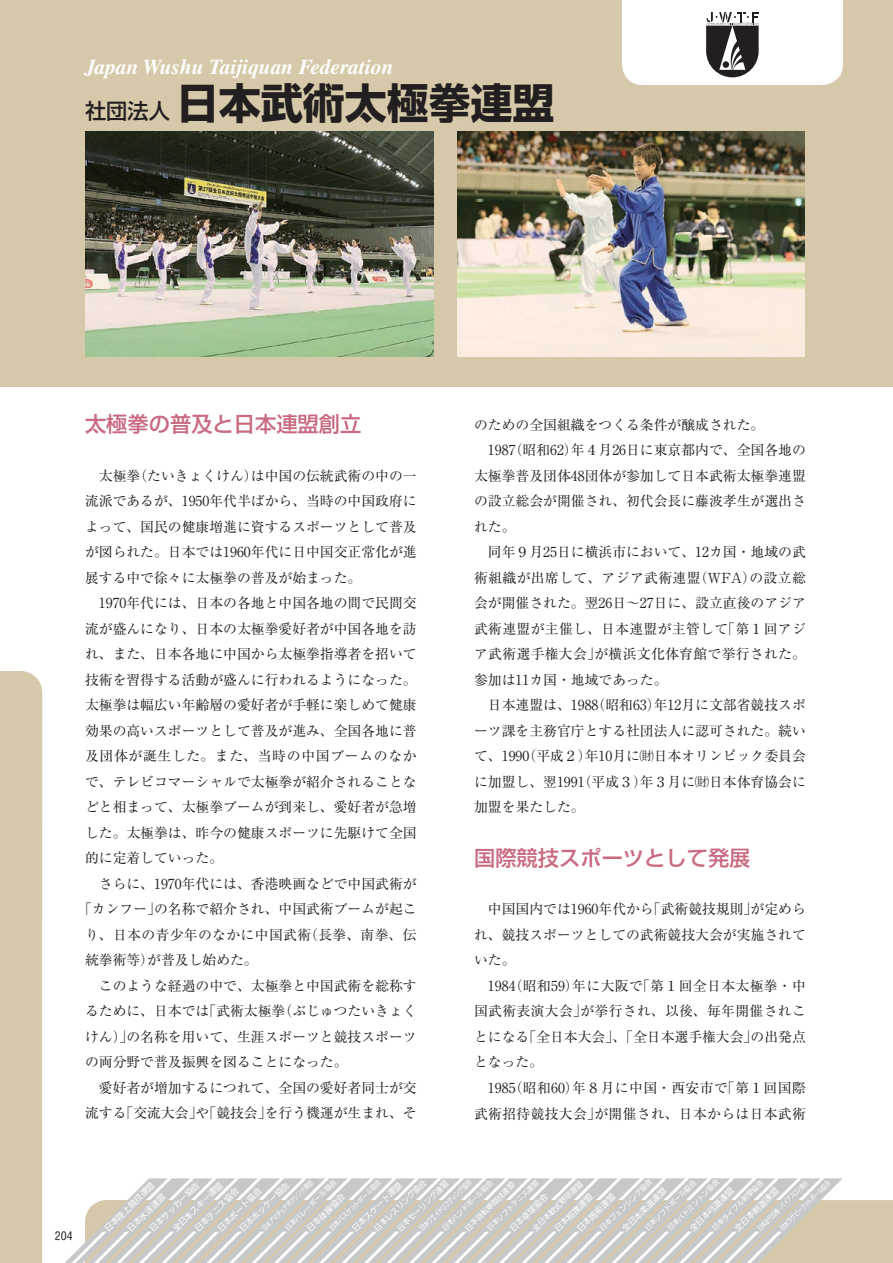
<style>
.page{position:relative;width:893px;height:1263px;background:#fff}
.page>*{position:absolute;margin:0;border:0;box-sizing:border-box;transform-origin:0 0}
.t1{font:700 42px "Shin Go Pro";color:#231f20}
.t2{font:italic 700 21.3px "Times";color:#fff}
.t3{font:500 21.3px "Shin Go Pro";color:#c96a80}
.t4{font:13.8px/25.5px "Ryumin Pro";color:#231f20}
.t5{font:13.8px "Ryumin Pro";letter-spacing:.025em;color:#231f20}
.t6{font:13.8px "Ryumin Pro";letter-spacing:.05em;color:#231f20}
.t7{font:8.25px/16px "Shin Go Pro";color:#fff}
.t8{font:7.65px "Shin Go Pro";color:#fff}
.t9{font:7.5px "Shin Go Pro";color:#fff}
.t10{font:7.35px "Shin Go Pro";color:#fff}
.t11{font:7.05px "Shin Go Pro";color:#fff}
.t12{font:6.9px "Shin Go Pro";color:#fff}
.t13{font:6.75px "Shin Go Pro";color:#fff;scale:.8 1}
.t14{font:6.75px "Shin Go Pro";color:#fff;scale:.9 1}
.t15{font:6.75px "Shin Go Pro";color:#fff}
.t16{font:6.45px "Shin Go Pro";color:#fff;scale:.8 1}
.t17{font:6.3px "Shin Go Pro";color:#fff;scale:.75 1}
.s1{font-weight:500;font-size:21.3px}
</style>
<div class="page">
<div style="left:0;top:671px;width:42px;height:592px;background:#d6c9a9"></div>
<div style="left:843px;top:1200px;width:49px;height:63px;background:#d6c9a9"></div>
<svg style="left:892px;top:1200px;width:1px;height:63px"></svg>
<div style="left:0;top:0;width:893px;height:386px;background:#d6c9a9"></div>
<img style="left:458px;top:132px;width:347px;height:224px">
<img style="left:85px;top:132px;width:349px;height:224px">
<svg style="left:622px;top:0;width:221px;height:85px;background:#e5e4e4"></svg>
<svg style="left:65px;top:1178px;width:778px;height:85px;background:#d1d0cb"></svg>
<h2 class="t2" style="left:85px;top:54px;width:310px">Japan Wushu Taijiquan Federation</h2>
<h1 class="t1" style="left:85px;top:70px;width:471px"><span class="s1">社団法人</span> 日本武術太極拳連盟</h1>
<h2 class="t3" style="left:85px;top:407px;width:278px">太極拳の普及と日本連盟創立</h2>
<p class="t4" style="left:85px;top:462px;width:333px">　太極拳（たいきょくけん）は中国の伝統武術の中の一</p>
<p class="t4" style="left:85px;top:487px;width:333px">流派であるが、1950年代半ばから、当時の中国政府に</p>
<p class="t4" style="left:85px;top:513px;width:333px">よって、国民の健康増進に資するスポーツとして普及</p>
<p class="t4" style="left:85px;top:538px;width:333px">が図られた。日本では1960年代に日中国交正常化が進</p>
<p class="t4" style="left:85px;top:564px;width:278px">展する中で徐々に太極拳の普及が始まった。</p>
<p class="t4" style="left:85px;top:589px;width:333px">　1970年代には、日本の各地と中国各地の間で民間交</p>
<p class="t4" style="left:85px;top:615px;width:333px">流が盛んになり、日本の太極拳愛好者が中国各地を訪</p>
<p class="t4" style="left:85px;top:640px;width:333px">れ、また、日本各地に中国から太極拳指導者を招いて</p>
<p class="t4" style="left:85px;top:666px;width:333px">技術を習得する活動が盛んに行われるようになった。</p>
<p class="t4" style="left:85px;top:691px;width:333px">太極拳は幅広い年齢層の愛好者が手軽に楽しめて健康</p>
<p class="t4" style="left:85px;top:717px;width:333px">効果の高いスポーツとして普及が進み、全国各地に普</p>
<p class="t6" style="left:85px;top:745px;width:333px">及団体が誕生した。また、当時の中国ブームのなか</p>
<p class="t4" style="left:85px;top:768px;width:333px">で、テレビコマーシャルで太極拳が紹介されることな</p>
<p class="t4" style="left:85px;top:793px;width:333px">どと相まって、太極拳ブームが到来し、愛好者が急増</p>
<p class="t4" style="left:85px;top:819px;width:333px">した。太極拳は、昨今の健康スポーツに先駆けて全国</p>
<p class="t4" style="left:85px;top:844px;width:140px">的に定着していった。</p>
<p class="t4" style="left:85px;top:870px;width:333px">　さらに、1970年代には、香港映画などで中国武術が</p>
<p class="t4" style="left:78px;top:895px;width:340px">「カンフー」の名称で紹介され、中国武術ブームが起こ</p>
<p class="t5" style="left:85px;top:924px;width:333px">り、日本の青少年のなかに中国武術（長拳、南拳、伝</p>
<p class="t4" style="left:85px;top:946px;width:174px">統拳術等）が普及し始めた。</p>
<p class="t4" style="left:85px;top:972px;width:333px">　このような経過の中で、太極拳と中国武術を総称す</p>
<p class="t4" style="left:85px;top:997px;width:333px">るために、日本では「武術太極拳（ぶじゅつたいきょく</p>
<p class="t4" style="left:85px;top:1023px;width:333px">けん）」の名称を用いて、生涯スポーツと競技スポーツ</p>
<p class="t4" style="left:85px;top:1048px;width:264px">の両分野で普及振興を図ることになった。</p>
<p class="t4" style="left:85px;top:1074px;width:333px">　愛好者が増加するにつれて、全国の愛好者同士が交</p>
<p class="t4" style="left:85px;top:1099px;width:333px">流する「交流大会」や「競技会」を行う機運が生まれ、そ</p>
<p class="t4" style="left:474px;top:411px;width:333px">のための全国組織をつくる条件が醸成された。　1987（昭和62）年４月26日に東京都内で、全国各地の太極拳普及団体48団体が参加して日本武術太極拳連盟の設立総会が開催され、初代会長に藤波孝生が選出された。<br>　同年９月25日に横浜市において、12カ国・地域の武術組織が出席して、アジア武術連盟（WFA）の設立総会が開催された。翌26日～27日に、設立直後のアジア武術連盟が主催し、日本連盟が主管して「第１回アジア武術選手権大会」が横浜文化体育館で挙行された。参加は11カ国・地域であった。<br>　日本連盟は、1988（昭和63）年12月に文部省競技スポーツ課を主務官庁とする社団法人に認可された。続いて、1990（平成２）年10月に㈶日本オリンピック委員会に加盟し、翌1991（平成３）年３月に㈶日本体育協会に加盟を果たした。</p>
<h2 class="t3" style="left:474px;top:841px;width:278px">国際競技スポーツとして発展</h2>
<p class="t4" style="left:474px;top:895px;width:333px">　中国国内では1960年代から「武術競技規則」が定められ、競技スポーツとしての武術競技大会が実施されていた。<br>　1984（昭和59）年に大阪で「第１回全日本太極拳・中国武術表演大会」が挙行され、以後、毎年開催されことになる「全日本大会」、「全日本選手権大会」の出発点となった。<br>　1985（昭和60）年８月に中国・西安市で「第１回国際武術招待競技大会」が開催され、日本からは日本武術</p>
<p class="t11" style="left:597px;top:1225px;width:71px;rotate:-45deg">日本フェンシング協会</p>
<p class="t13" style="left:417px;top:1226px;width:89px;rotate:-45deg">日本ウエイトリフティング協会</p>
<p class="t12" style="left:665px;top:1225px;width:71px;rotate:-45deg">日本バドミントン協会</p>
<p class="t8" style="left:371px;top:1225px;width:71px;rotate:-45deg">日本レスリング協会</p>
<p class="t12" style="left:282px;top:1225px;width:71px;rotate:-45deg">日本バレーボール協会</p>
<p class="t12" style="left:642px;top:1225px;width:70px;rotate:-45deg">日本ソフトボール協会</p>
<p class="t12" style="left:709px;top:1225px;width:70px;rotate:-45deg">日本ライフル射撃協会</p>
<p class="t14" style="left:327px;top:1226px;width:78px;rotate:-45deg">日本バスケットボール協会</p>
<p class="t12" style="left:484px;top:1225px;width:70px;rotate:-45deg">日本ソフトテニス連盟</p>
<p class="t15" style="left:439px;top:1225px;width:70px;rotate:-45deg">日本ハンドボール協会</p>
<p class="t16" style="left:777px;top:1226px;width:86px;rotate:-45deg">日本ラグビーフットボール協会</p>
<p class="t17" style="left:755px;top:1226px;width:92px;rotate:-45deg">日本近代五種・バイアスロン連合</p>
<p class="t16" style="left:260px;top:1226px;width:87px;rotate:-45deg">日本アマチュアボクシング連盟</p>
<p class="t9" style="left:394px;top:1225px;width:69px;rotate:-45deg">日本セーリング連盟</p>
<p class="t9" style="left:529px;top:1225px;width:69px;rotate:-45deg">全日本軟式野球連盟</p>
<p class="t7" style="left:235px;top:1224px;width:67px;rotate:-45deg">日本ホッケー協会</p>
<p class="t7" style="left:145px;top:1224px;width:67px;rotate:-45deg">日本サッカー協会</p>
<p class="t10" style="left:462px;top:1225px;width:67px;rotate:-45deg">日本自転車競技連盟</p>
<p class="t7" style="left:100px;top:1224px;width:67px;rotate:-45deg">日本陸上競技連盟</p>
<p class="t7" style="left:168px;top:1224px;width:67px;rotate:-45deg">全日本スキー連盟</p>
<p class="t7" style="left:347px;top:1224px;width:67px;rotate:-45deg">日本スケート連盟</p>
<p class="t7" style="left:190px;top:1223px;width:59px;rotate:-45deg">日本テニス協会</p>
<p class="t7" style="left:213px;top:1223px;width:59px;rotate:-45deg">日本ボート協会</p>
<p class="t7" style="left:730px;top:1223px;width:59px;rotate:-45deg">全日本剣道連盟</p>
<p class="t7" style="left:685px;top:1223px;width:59px;rotate:-45deg">全日本弓道連盟</p>
<p class="t7" style="left:617px;top:1223px;width:59px;rotate:-45deg">全日本柔道連盟</p>
<p class="t7" style="left:302px;top:1223px;width:51px;rotate:-45deg">日本体操協会</p>
<p class="t7" style="left:505px;top:1223px;width:51px;rotate:-45deg">日本卓球協会</p>
<p class="t7" style="left:561px;top:1212px;width:51px;text-indent:-16px;rotate:-45deg">日本相撲連盟<br>日本馬術連盟</p>
<p class="t7" style="left:122px;top:1223px;width:51px;rotate:-45deg">日本水泳連盟</p>
</div>
